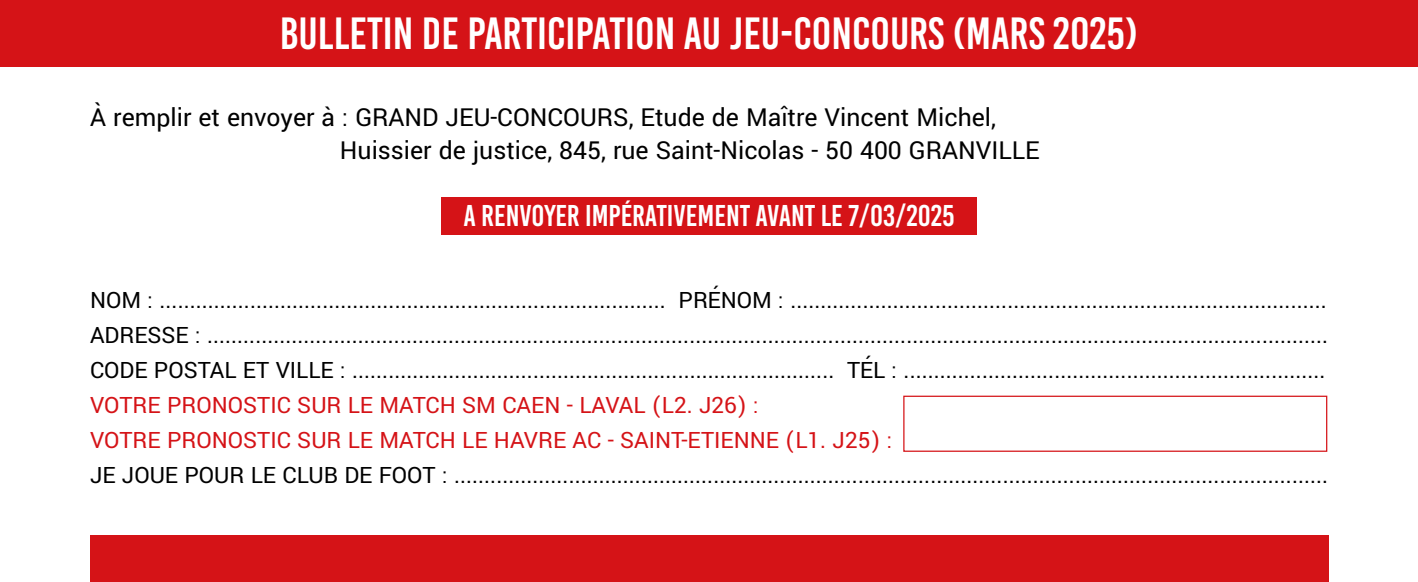
<style>
.page{position:relative;width:1418px;height:582px;background:#fff}
.page>*{position:absolute;margin:0;border:0;box-sizing:border-box;transform-origin:0 0}
.t1{font:45px "Bebas Kai";color:#fff}
.t2{font:30px "Bebas Kai";color:#fff}
.t3{font:27.5px/33px "Yantramanav";color:#000}
.t4{font:25px/35px "Yantramanav";color:#000;text-align:justify}
.t5{font:25px/35px "Yantramanav";color:#d51317}
</style>
<div class="page">
<div style="left:90px;top:535px;width:1238px;height:46px;background:#d51317"></div>
<div style="left:0;top:0;width:1417px;height:66px;background:#d51317"></div>
<div style="left:441px;top:197px;width:535px;height:37px;background:#d51317"></div>
<div style="left:903px;top:395px;width:424px;height:56px;border:1px solid #d51317"></div>
<h1 class="t1" style="left:280px;top:9px;width:859px">BULLETIN DE PARTICIPATION AU JEU-CONCOURS (MARS 2025)</h1>
<p class="t3" style="left:340px;top:101px;width:701px;text-indent:-250px">À remplir et envoyer à : GRAND JEU-CONCOURS, Etude de Maître Vincent Michel,<br>Huissier de justice, 845, rue Saint-Nicolas - 50 400 GRANVILLE</p>
<p class="t2" style="left:463px;top:199px;width:492px">A RENVOYER IMPÉRATIVEMENT AVANT LE 7/03/2025</p>
<p class="t4" style="left:90px;top:283px;width:1239px">NOM : .................................................................................... PRÉNOM : .........................................................................................<br>ADRESSE : ..........................................................................................................................................................................................<br>CODE POSTAL ET VILLE : ................................................................................ TÉL : ......................................................................</p>
<p class="t5" style="left:90px;top:388px;width:803px">VOTRE PRONOSTIC SUR LE MATCH SM CAEN - LAVAL (L2. J26) :<br>VOTRE PRONOSTIC SUR LE MATCH LE HAVRE AC - SAINT-ETIENNE (L1. J25) :</p>
<p class="t4" style="left:90px;top:458px;width:1239px">JE JOUE POUR LE CLUB DE FOOT : .................................................................................................................................................</p>
</div>
